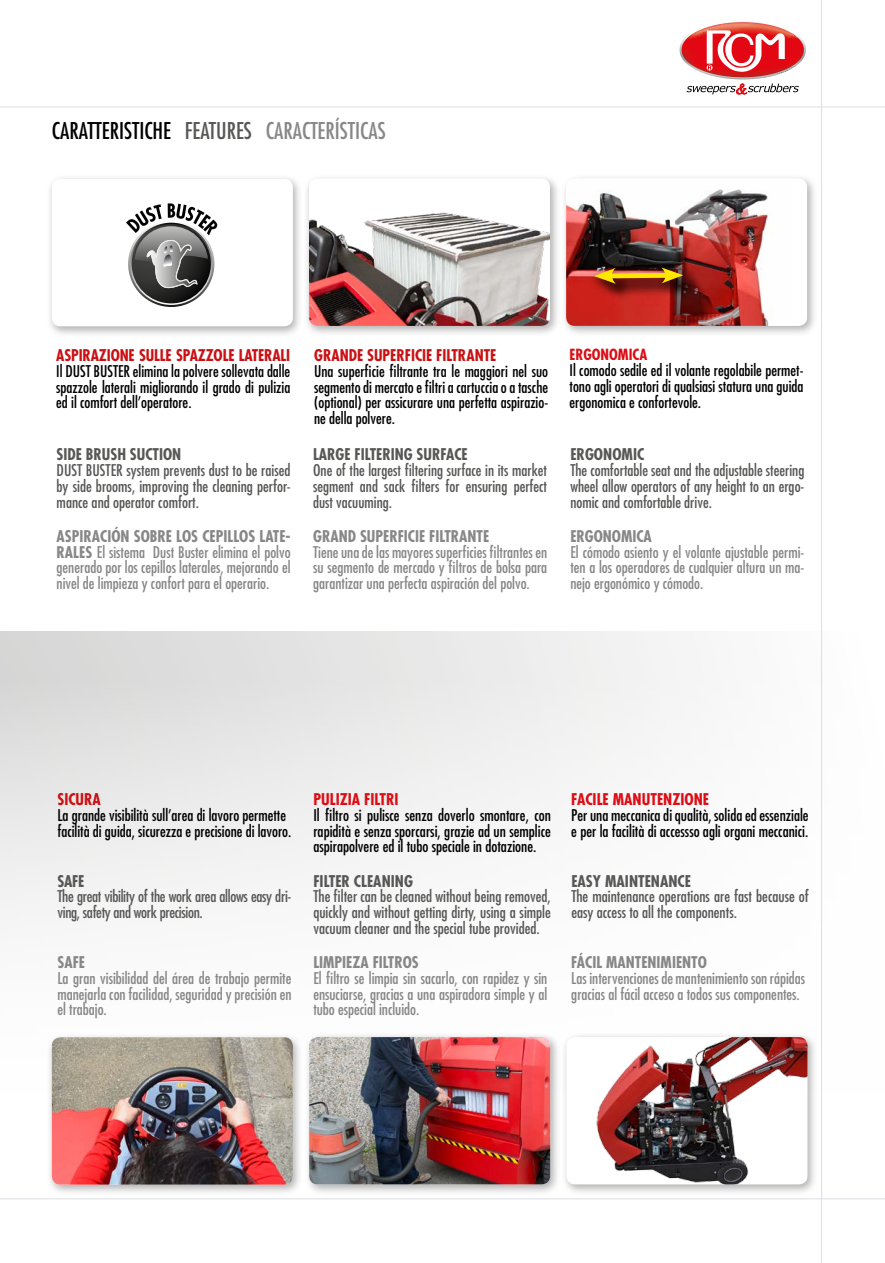
<style>
.page{position:relative;width:885px;height:1263px;background:#fff}
.page>*{position:absolute;margin:0;border:0;box-sizing:border-box;transform-origin:0 0}
.t1{font:condensed 22.5px "Futura Std";color:#000}
.t2{font:condensed 15.75px/15.8px "Futura Std";color:#000;text-align:justify}
.t3{font:condensed 15.75px/15.8px "Futura Std";color:#878787;text-align:justify}
.t4{font:condensed 15.75px/15.8px "Futura Std";color:#575756;text-align:justify}
.t5{font:700 condensed 15.75px "Futura Std";color:#575756}
.t6{font:condensed 15.75px/15.8px "Futura Std";letter-spacing:-.02em;color:#575756}
.t7{font:700 condensed 15.75px "Futura Std";color:#878787}
.t8{font:700 condensed 15.75px "Futura Std";letter-spacing:-.01em;color:#cb1013}
.t9{font:700 condensed 15.75px "Futura Std";color:#dc0d15}
.t10{font:700 condensed 15px "Futura Std";color:#dc0d15}
.s1{color:#575756}
.s2{color:#878787}
.s3{font-weight:700}
</style>
<div class="page">
<svg style="left:0;top:631px;width:884px;height:569px"></svg>
<hr style="left:0;top:107px;width:884px;height:1px;background:#dbdee5">
<hr style="left:0;top:1198px;width:884px;height:1px;background:#dbdee5">
<svg style="left:679px;top:22px;width:124px;height:73px"></svg>
<hr style="left:821px;top:0;width:1px;height:1263px;background:#dbdee5">
<div style="left:303px;top:174px;width:257px;height:163px;background:#000;opacity:.31"></div>
<img style="left:309px;top:179px;width:241px;height:147px">
<div style="left:560px;top:174px;width:257px;height:163px;background:#000;opacity:.31"></div>
<div style="left:566px;top:179px;width:241px;height:147px;background:#fff;border-radius:9px"></div>
<img style="left:566px;top:179px;width:203px;height:147px">
<div style="left:46px;top:1032px;width:257px;height:164px;background:#000;opacity:.31"></div>
<img style="left:52px;top:1037px;width:241px;height:147px">
<div style="left:303px;top:1032px;width:257px;height:164px;background:#000;opacity:.31"></div>
<img style="left:309px;top:1037px;width:241px;height:147px">
<div style="left:561px;top:1032px;width:257px;height:164px;background:#000;opacity:.31"></div>
<div style="left:566px;top:1037px;width:241px;height:147px;background:#fff;border-radius:9px"></div>
<img style="left:596px;top:1037px;width:211px;height:147px">
<div style="left:46px;top:174px;width:257px;height:164px;background:#000;opacity:.31"></div>
<div style="left:52px;top:179px;width:241px;height:147px;background:#fff;border-radius:9px"></div>
<svg style="left:128px;top:221px;width:86px;height:86px"></svg>
<svg style="left:132px;top:224px;width:79px;height:79px"></svg>
<svg style="left:126px;top:203px;width:92px;height:87px"></svg>
<div style="left:597px;top:271px;width:103px;height:30px;background:#000;opacity:.75"></div>
<div style="left:587px;top:265px;width:103px;height:30px;background:#000;opacity:.75"></div>
<svg style="left:594px;top:267px;width:89px;height:17px;background:#9f6918"></svg>
<h1 class="t1" style="left:52px;top:117px;width:335px">CARATTERISTICHE <span class="s1">FEATURES</span> <span class="s2">CARACTERÍSTICAS</span></h1>
<p class="t8" style="left:56px;top:345px;width:235px">ASPIRAZIONE SULLE SPAZZOLE LATERALI</p>
<p class="t2" style="left:56px;top:363px;width:235px">Il DUST BUSTER elimina la polvere sollevata dalle spazzole laterali migliorando il grado di pulizia ed il comfort dell’operatore.</p>
<p class="t5" style="left:57px;top:445px;width:126px">SIDE BRUSH SUCTION</p>
<p class="t4" style="left:57px;top:462px;width:235px">DUST BUSTER system prevents dust to be raised by side brooms, improving the cleaning perfor&shy;mance and operator comfort.</p>
<p class="t3" style="left:57px;top:528px;width:235px"><span class="s3">ASPIRACIÓN SOBRE LOS CEPILLOS LATE-RALES</span> El sistema Dust Buster elimina el polvo generado por los cepillos laterales, mejorando el nivel de limpieza y confort para el operario.</p>
<p class="t8" style="left:314px;top:345px;width:184px">GRANDE SUPERFICIE FILTRANTE</p>
<p class="t2" style="left:314px;top:363px;width:235px">Una superficie filtrante tra le maggiori nel suo segmento di mercato e filtri a cartuccia o a tasche (optional) per assicurare una perfetta aspirazio&shy;ne della polvere.</p>
<p class="t5" style="left:313px;top:445px;width:156px">LARGE FILTERING SURFACE</p>
<p class="t4" style="left:313px;top:462px;width:235px">One of the largest filtering surface in its market segment and sack filters for ensuring perfect dust vacuuming.</p>
<p class="t7" style="left:313px;top:526px;width:177px">GRAND SUPERFICIE FILTRANTE</p>
<p class="t3" style="left:313px;top:544px;width:235px">Tiene una de las mayores superficies filtrantes en su segmento de mercado y filtros de bolsa para garantizar una perfecta aspiración del polvo.</p>
<p class="t10" style="left:569px;top:346px;width:79px">ERGONOMICA</p>
<p class="t2" style="left:569px;top:362px;width:235px">Il comodo sedile ed il volante regolabile permet&shy;tono agli operatori di qualsiasi statura una guida ergonomica e confortevole.</p>
<p class="t5" style="left:570px;top:445px;width:75px">ERGONOMIC</p>
<p class="t4" style="left:570px;top:462px;width:235px">The comfortable seat and the adjustable steering wheel allow operators of any height to an ergo&shy;nomic and comfortable drive.</p>
<p class="t7" style="left:570px;top:526px;width:83px">ERGONOMICA</p>
<p class="t3" style="left:570px;top:544px;width:235px">El cómodo asiento y el volante ajustable permi&shy;ten a los operadores de cualquier altura un ma&shy;nejo ergonómico y cómodo.</p>
<p class="t8" style="left:57px;top:789px;width:45px">SICURA</p>
<p class="t2" style="left:57px;top:807px;width:235px">La grande visibilità sull’area di lavoro permette facilità di guida, sicurezza e precisione di lavoro.</p>
<p class="t5" style="left:57px;top:871px;width:28px">SAFE</p>
<p class="t6" style="left:57px;top:888px;width:235px">The great vibility of the work area allows easy dri&shy;ving, safety and work precision.</p>
<p class="t7" style="left:57px;top:952px;width:29px">SAFE</p>
<p class="t3" style="left:57px;top:970px;width:235px">La gran visibilidad del área de trabajo permite manejarla con facilidad, seguridad y precisión en el trabajo.</p>
<p class="t9" style="left:313px;top:789px;width:87px">PULIZIA FILTRI</p>
<p class="t2" style="left:313px;top:807px;width:239px">Il filtro si pulisce senza doverlo smontare, con rapidità e senza sporcarsi, grazie ad un semplice aspirapolvere ed il tubo speciale in dotazione.</p>
<p class="t5" style="left:313px;top:871px;width:101px">FILTER CLEANING</p>
<p class="t4" style="left:313px;top:888px;width:239px">The filter can be cleaned without being removed, quickly and without getting dirty, using a simple vacuum cleaner and the special tube provided.</p>
<p class="t7" style="left:313px;top:952px;width:107px">LIMPIEZA FILTROS</p>
<p class="t3" style="left:313px;top:970px;width:235px">El filtro se limpia sin sacarlo, con rapidez y sin ensuciarse, gracias a una aspiradora simple y al tubo especial incluido.</p>
<p class="t9" style="left:571px;top:789px;width:139px">FACILE MANUTENZIONE</p>
<p class="t2" style="left:571px;top:807px;width:239px">Per una meccanica di qualità, solida ed essenziale e per la facilità di accessso agli organi meccanici.</p>
<p class="t5" style="left:571px;top:871px;width:121px">EASY MAINTENANCE</p>
<p class="t4" style="left:571px;top:888px;width:239px">The maintenance operations are fast because of easy access to all the components.</p>
<p class="t7" style="left:571px;top:952px;width:137px">FÁCIL MANTENIMIENTO</p>
<p class="t3" style="left:571px;top:970px;width:235px">Las intervenciones de mantenimiento son rápidas gracias al fácil acceso a todos sus componentes.</p>
</div>
